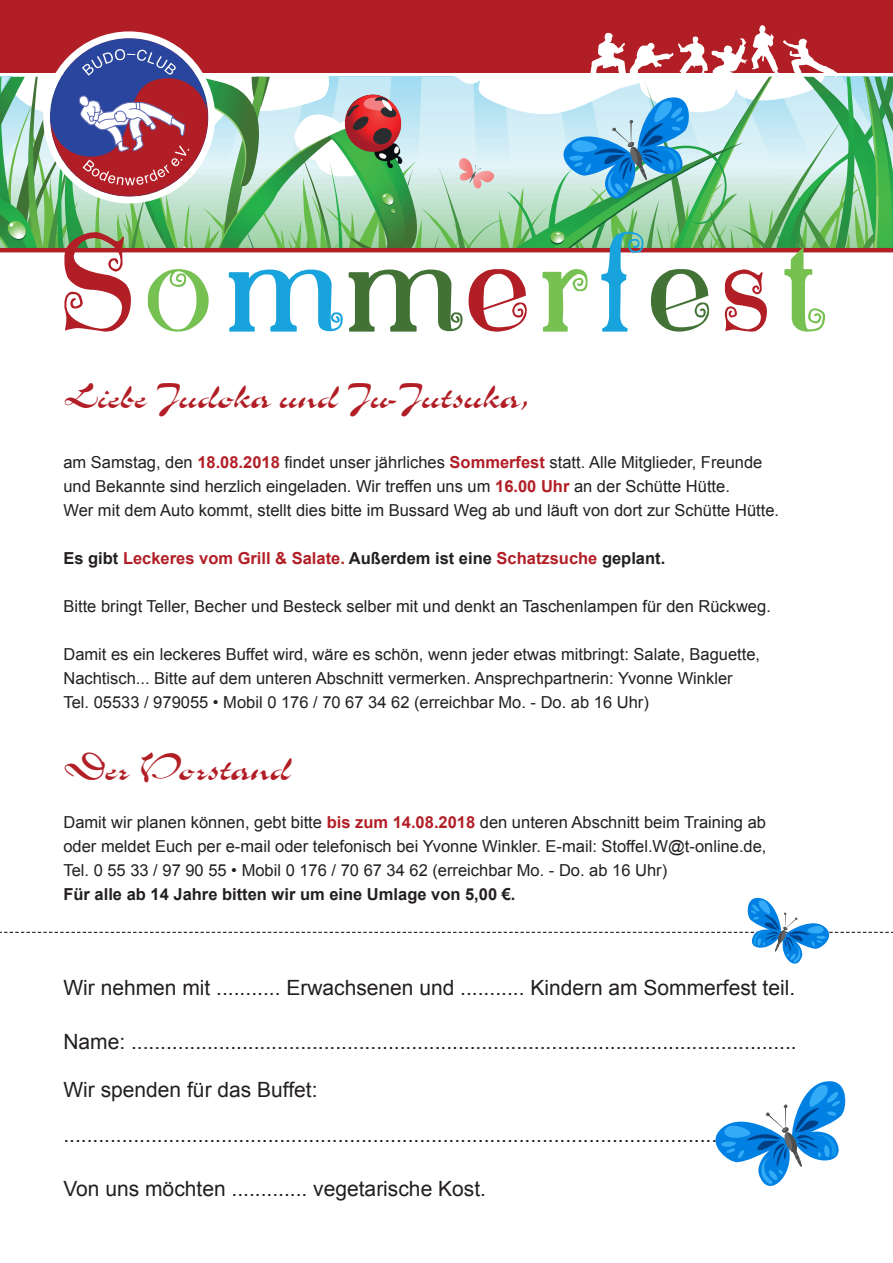
<style>
.page{position:relative;width:893px;height:1263px;background:#fff}
.page>*{position:absolute;margin:0;border:0;box-sizing:border-box;transform-origin:0 0}
.t1{font:142.5px "Bonnie";letter-spacing:.075em;color:#b21e26}
.t2{font:42px "Slogan Normal";color:#b21e26}
.t3{font:21px "Arial";color:#231f20}
.t4{font:16.5px "Arial";color:#231f20}
.t5{font:700 16.5px "Arial";color:#b21e26}
.t6{font:700 16.5px "Arial";color:#231f20}
.s1{color:#76c152}
.s2{color:#18a3dd}
.s3{color:#427236}
.s4{font-weight:700;color:#b21e26}
.s5{color:#231f20}
</style>
<div class="page">
<hr style="left:0;top:248px;width:893px;height:4px;background:#b21e26">
<div style="left:0;top:0;width:893px;height:72px;background:#b21e26"></div>
<svg style="left:715px;top:1081px;width:131px;height:105px"></svg>
<svg style="left:0;top:897px;width:893px;height:67px"></svg>
<svg style="left:0;top:25px;width:893px;height:223px"></svg>
<p class="t1" style="left:62px;top:225px;width:771px">S<span class="s1">o</span><span class="s2">m</span><span class="s3">m</span>e<span class="s1">r</span><span class="s2">f</span><span class="s3">e</span>s<span class="s1">t</span></p>
<p class="t2" style="left:63px;top:373px;width:467px">Liebe Judoka und Ju-Jutsuka,</p>
<p class="t4" style="left:63px;top:451px;width:700px">am Samstag, den <span class="s4">18.08.2018</span> findet unser jährliches <span class="s4">Sommerfest</span> statt. Alle Mitglieder, Freunde</p>
<p class="t4" style="left:63px;top:475px;width:668px">und Bekannte sind herzlich eingeladen. Wir treffen uns um <span class="s4">16.00 Uhr</span> an der Schütte Hütte.</p>
<p class="t4" style="left:63px;top:499px;width:717px">Wer mit dem Auto kommt, stellt dies bitte im Bussard Weg ab und läuft von dort zur Schütte Hütte.</p>
<p class="t5" style="left:63px;top:547px;width:603px"><span class="s5">Es gibt</span> Leckeres vom Grill &amp; Salate. <span class="s5">Außerdem ist eine</span> Schatzsuche <span class="s5">geplant.</span></p>
<p class="t4" style="left:63px;top:595px;width:709px">Bitte bringt Teller, Becher und Besteck selber mit und denkt an Taschenlampen für den Rückweg.</p>
<p class="t4" style="left:63px;top:643px;width:698px">Damit es ein leckeres Buffet wird, wäre es schön, wenn jeder etwas mitbringt: Salate, Baguette,</p>
<p class="t4" style="left:63px;top:667px;width:671px">Nachtisch... Bitte auf dem unteren Abschnitt vermerken. Ansprechpartnerin: Yvonne Winkler</p>
<p class="t4" style="left:63px;top:691px;width:587px">Tel. 05533 / 979055 • Mobil 0 176 / 70 67 34 62 (erreichbar Mo. - Do. ab 16 Uhr)</p>
<p class="t2" style="left:63px;top:745px;width:227px">Der Vorstand</p>
<p class="t4" style="left:63px;top:811px;width:704px">Damit wir planen können, gebt bitte <span class="s4">bis zum 14.08.2018</span> den unteren Abschnitt beim Training ab</p>
<p class="t4" style="left:63px;top:835px;width:705px">oder meldet Euch per e-mail oder telefonisch bei Yvonne Winkler. E-mail: Stoffel.W@t-online.de,</p>
<p class="t4" style="left:63px;top:859px;width:605px">Tel. 0 55 33 / 97 90 55 • Mobil 0 176 / 70 67 34 62 (erreichbar Mo. - Do. ab 16 Uhr)</p>
<p class="t6" style="left:63px;top:883px;width:454px">Für alle ab 14 Jahre bitten wir um eine Umlage von 5,00 €.</p>
<p class="t3" style="left:63px;top:974px;width:733px">Wir nehmen mit ........... Erwachsenen und ........... Kindern am Sommerfest teil.</p>
<p class="t3" style="left:63px;top:1028px;width:735px">Name: ..................................................................................................................</p>
<p class="t3" style="left:63px;top:1076px;width:256px">Wir spenden für das Buffet:</p>
<p class="t3" style="left:63px;top:1121px;width:737px">..............................................................................................................................</p>
<p class="t3" style="left:63px;top:1175px;width:424px">Von uns möchten ............. vegetarische Kost.</p>
</div>
